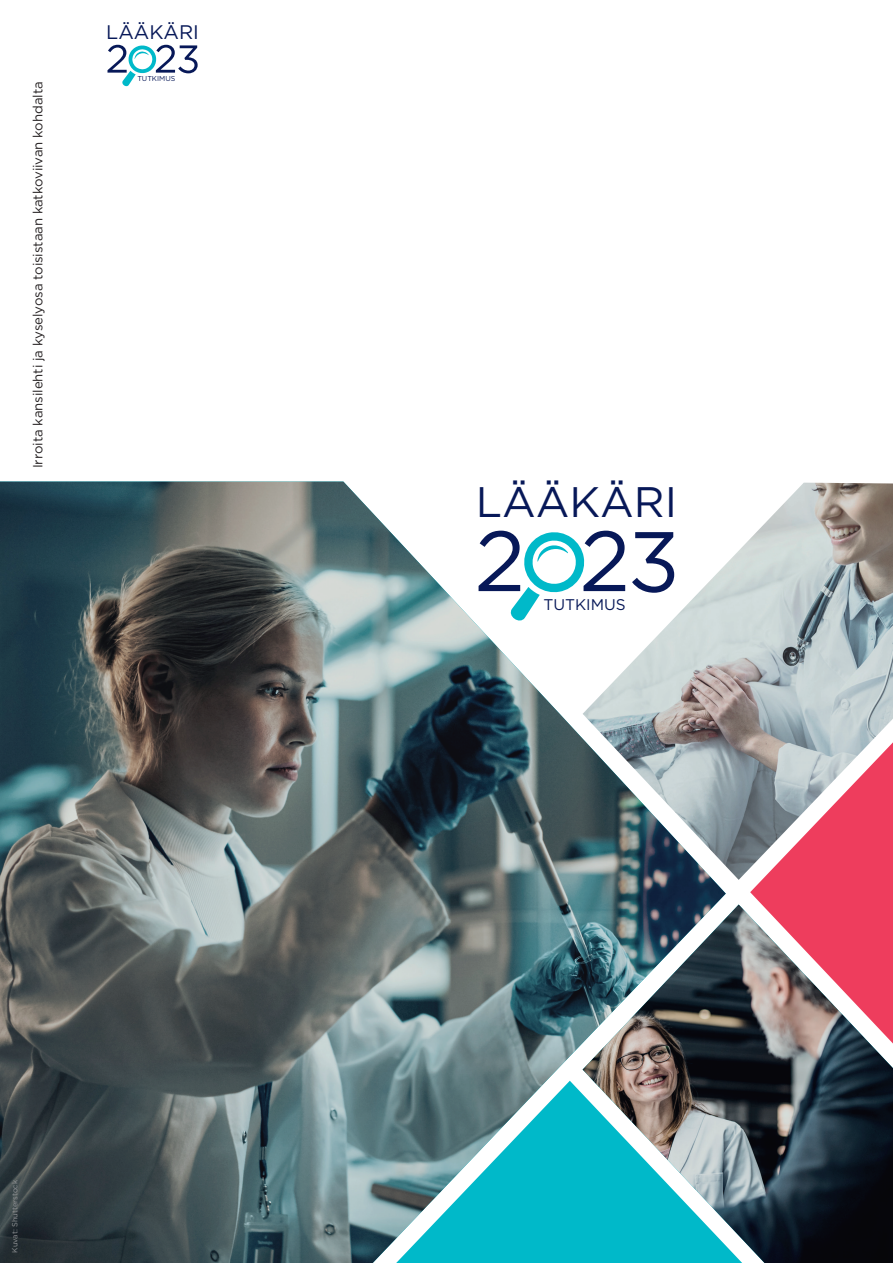
<style>
.page{position:relative;width:893px;height:1263px;background:#fff}
.page>*{position:absolute;margin:0;border:0;box-sizing:border-box;transform-origin:0 0}
.t1{font:42.6px "Gotham";color:#071858}
.t2{font:19.65px "Gotham";color:#071858}
.t3{font:15.45px "Gotham";color:#071858}
.t4{font:13.2px "Gotham";letter-spacing:-.005em;color:#231f20}
.t5{font:7.5px "Gotham";letter-spacing:-.005em;color:#939598}
.t6{font:7.05px "Gotham";color:#071858}
</style>
<div class="page">
<div style="left:750px;top:880px;width:143px;height:24px;background:#ee3d5d"></div>
<img style="left:726px;top:483px;width:167px;height:397px">
<img style="left:726px;top:904px;width:167px;height:359px">
<svg style="left:107px;top:45px;width:91px;height:42px"></svg>
<img style="left:0;top:481px;width:726px;height:782px">
<svg style="left:632px;top:532px;width:42px;height:61px"></svg>
<svg style="left:478px;top:531px;width:147px;height:94px"></svg>
<p class="t4" style="left:31px;top:468px;width:388px;rotate:-90deg">Irroita kansilehti ja kyselyosa toisistaan katkoviivan kohdalta</p>
<h2 class="t2" style="left:106px;top:21px;width:94px">LÄÄKÄRI</h2>
<p class="t6" style="left:137px;top:75px;width:39px">TUTKIMUS</p>
<p class="t5" style="left:11px;top:1252px;width:74px;rotate:-90deg">Kuvat: Shutterstock</p>
<h1 class="t1" style="left:476px;top:479px;width:203px">LÄÄKÄRI</h1>
<p class="t3" style="left:543px;top:595px;width:84px">TUTKIMUS</p>
</div>
